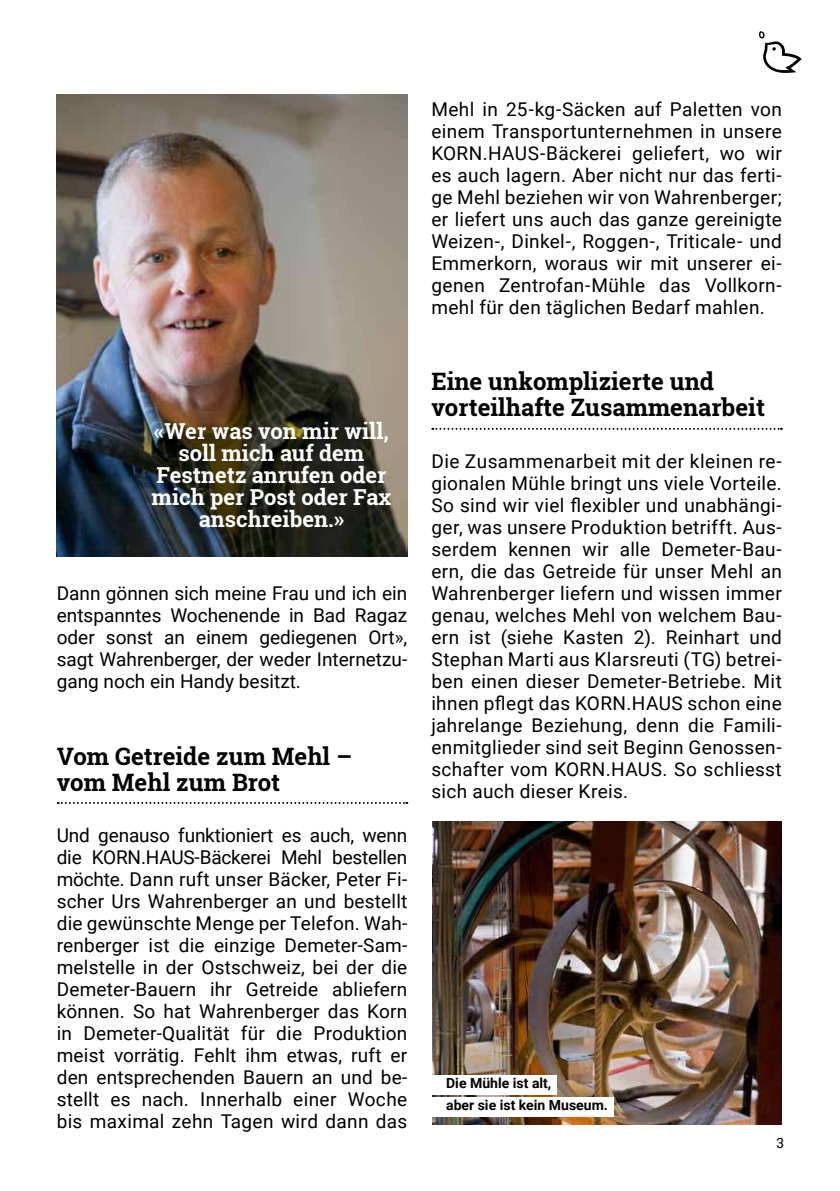
<style>
.page{position:relative;width:840px;height:1191px;background:#fff}
.page>*{position:absolute;margin:0;border:0;box-sizing:border-box;transform-origin:0 0}
.t1{font:700 24px/26px "Roboto Slab";color:#000}
.t2{font:700 22px/22px "Roboto Slab";color:#fff;text-align:center}
.t3{font:19px/22px "Roboto";letter-spacing:.015em;color:#000;text-align:justify}
.t4{font:700 14px/22px "Roboto";color:#000}
.t5{font:14px "Roboto Slab";color:#000}
</style>
<div class="page">
<svg style="left:759px;top:31px;width:42px;height:42px"></svg>
<svg style="left:58px;top:802px;width:349px;height:2px"></svg>
<svg style="left:432px;top:428px;width:349px;height:2px"></svg>
<img style="left:57px;top:95px;width:350px;height:461px">
<img style="left:432px;top:821px;width:349px;height:303px">
<div style="left:429px;top:1074px;width:127px;height:20px;background:#fff"></div>
<div style="left:429px;top:1096px;width:184px;height:20px;background:#fff"></div>
<p class="t2" style="left:151px;top:422px;width:241px">«Wer was von mir will, soll mich auf dem<br>Festnetz anrufen oder mich per Post oder Fax anschreiben.»</p>
<p class="t3" style="left:57px;top:582px;width:352px">Dann gönnen sich meine Frau und ich ein entspanntes Wochenende in Bad Ragaz oder sonst an einem gediegenen Ort», sagt Wahrenberger, der weder Internetzu&shy;gang noch ein Handy besitzt.</p>
<p class="t1" style="left:57px;top:745px;width:297px">Vom Getreide zum Mehl – vom Mehl zum Brot</p>
<p class="t3" style="left:57px;top:824px;width:352px">Und genauso funktioniert es auch, wenn die KORN.HAUS-Bäckerei Mehl bestellen möchte. Dann ruft unser Bäcker, Peter Fi&shy;scher Urs Wahrenberger an und bestellt die gewünschte Menge per Telefon. Wah&shy;renberger ist die einzige Demeter-Sam&shy;melstelle in der Ostschweiz, bei der die Demeter-Bauern ihr Getreide abliefern können. So hat Wahrenberger das Korn in Demeter-Qualität für die Produktion meist vorrätig. Fehlt ihm etwas, ruft er den entsprechenden Bauern an und be&shy;stellt es nach. Innerhalb einer Woche bis maximal zehn Tagen wird dann das</p>
<p class="t3" style="left:431px;top:98px;width:352px">Mehl in 25-kg-Säcken auf Paletten von einem Transportunternehmen in unsere KORN.HAUS-Bäckerei geliefert, wo wir es auch lagern. Aber nicht nur das ferti&shy;ge Mehl beziehen wir von Wahrenberger; er liefert uns auch das ganze gereinigte Weizen-, Dinkel-, Roggen-, Triticale- und Emmerkorn, woraus wir mit unserer ei&shy;genen Zentrofan-Mühle das Vollkorn&shy;mehl für den täglichen Bedarf mahlen.</p>
<p class="t1" style="left:431px;top:371px;width:335px">Eine unkomplizierte und vorteilhafte Zusammenarbeit</p>
<p class="t3" style="left:431px;top:450px;width:352px">Die Zusammenarbeit mit der kleinen re&shy;gionalen Mühle bringt uns viele Vorteile.<br>So sind wir viel lexibler und unabhängi&shy;ger, was unsere Produktion betrifft. Aus&shy;serdem kennen wir alle Demeter-Bau&shy;ern, die das Getreide für unser Mehl an Wahrenberger liefern und wissen immer genau, welches Mehl von welchem Bau&shy;ern ist (siehe Kasten 2). Reinhart und Stephan Marti aus Klarsreuti (TG) betrei&shy;ben einen dieser Demeter-Betriebe. Mit ihnen plegt das KORN.HAUS schon eine jahrelange Beziehung, denn die Famili&shy;enmitglieder sind seit Beginn Genossen&shy;schafter vom KORN.HAUS. So schliesst sich auch dieser Kreis.</p>
<p class="t4" style="left:446px;top:1073px;width:163px">Die Mühle ist alt,<br>aber sie ist kein Museum.</p>
<p class="t5" style="left:776px;top:1137px;width:9px">3</p>
</div>
